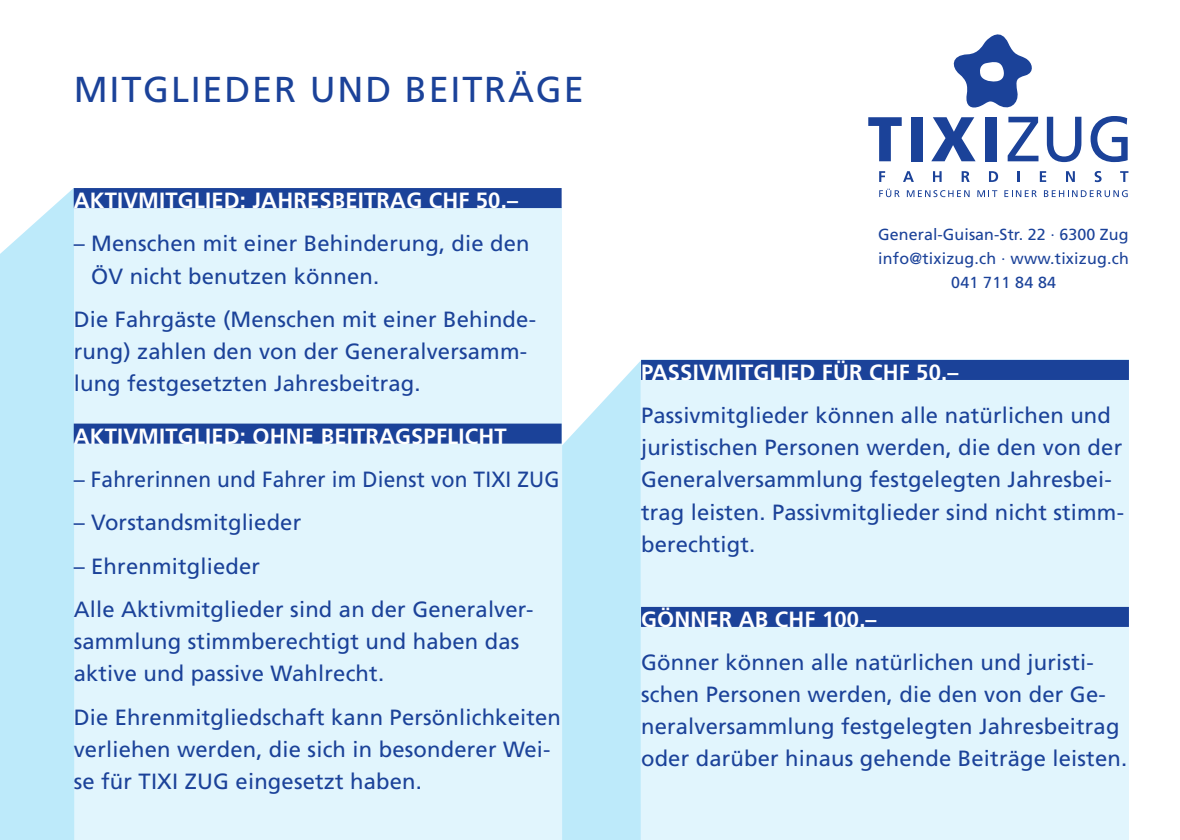
<style>
.page{position:relative;width:1180px;height:840px;background:#fff}
.page>*{position:absolute;margin:0;border:0;box-sizing:border-box;transform-origin:0 0}
.t1{font:36px "Frutiger";letter-spacing:.05em;color:#1b4299}
.t2{font:22px/32px "Frutiger";letter-spacing:.01em;color:#1b4299}
.t3{font:700 22px "Frutiger LT Std";letter-spacing:.01em;color:#fff}
.t4{font:16px/24px "Frutiger";letter-spacing:.015em;color:#1b4299;text-align:center}
</style>
<div class="page">
<div style="left:641px;top:359px;width:487px;height:480px;background:#e1f5fd"></div>
<div style="left:0;top:188px;width:74px;height:651px;background:#bdeafa"></div>
<div style="left:74px;top:207px;width:487px;height:632px;background:#e1f5fd"></div>
<div style="left:74px;top:188px;width:487px;height:20px;background:#1b4299"></div>
<div style="left:641px;top:360px;width:487px;height:20px;background:#1b4299"></div>
<div style="left:641px;top:606px;width:487px;height:20px;background:#1b4299"></div>
<svg style="left:562px;top:361px;width:79px;height:478px;background:#c2ebfa"></svg>
<svg style="left:868px;top:117px;width:33px;height:44px"></svg>
<div style="left:910px;top:117px;width:12px;height:44px;background:#1b4299"></div>
<svg style="left:931px;top:34px;width:107px;height:127px"></svg>
<svg style="left:1046px;top:117px;width:35px;height:45px"></svg>
<svg style="left:1090px;top:116px;width:37px;height:46px"></svg>
<svg style="left:879px;top:189px;width:20px;height:8px"></svg>
<svg style="left:906px;top:190px;width:63px;height:7px"></svg>
<svg style="left:977px;top:190px;width:20px;height:7px"></svg>
<svg style="left:1004px;top:190px;width:32px;height:7px"></svg>
<svg style="left:1043px;top:190px;width:84px;height:7px"></svg>
<svg style="left:879px;top:171px;width:6px;height:11px"></svg>
<svg style="left:903px;top:171px;width:10px;height:11px"></svg>
<svg style="left:933px;top:171px;width:8px;height:11px"></svg>
<svg style="left:961px;top:171px;width:8px;height:11px"></svg>
<svg style="left:989px;top:171px;width:8px;height:11px"></svg>
<svg style="left:1017px;top:171px;width:2px;height:11px"></svg>
<svg style="left:1039px;top:171px;width:7px;height:11px"></svg>
<svg style="left:1066px;top:171px;width:8px;height:11px"></svg>
<svg style="left:1094px;top:171px;width:7px;height:11px"></svg>
<svg style="left:1120px;top:171px;width:8px;height:11px"></svg>
<div style="left:74px;top:423px;width:487px;height:20px;background:#1b4299"></div>
<h1 class="t1" style="left:74px;top:69px;width:511px">MITGLIEDER UND BEITRÄGE</h1>
<p class="t3" style="left:74px;top:187px;width:445px">AKTIVMITGLIED: JAHRESBEITRAG CHF 50.–</p>
<p class="t2" style="left:91px;top:227px;width:440px;text-indent:-17px">– Menschen mit einer Behinderung, die den<br>ÖV nicht benutzen können.</p>
<p class="t2" style="left:74px;top:303px;width:463px">Die Fahrgäste (Menschen mit einer Behinde&shy;rung) zahlen den von der Generalversamm&shy;lung festgesetzten Jahresbeitrag.</p>
<p class="t3" style="left:74px;top:423px;width:434px">AKTIVMITGLIED: OHNE BEITRAGSPFLICHT</p>
<p class="t2" style="left:74px;top:463px;width:487px">– Fahrerinnen und Fahrer im Dienst von TIXI ZUG</p>
<p class="t2" style="left:74px;top:506px;width:229px">– Vorstandsmitglieder</p>
<p class="t2" style="left:74px;top:544px;width:461px;line-height:43.4px">– Ehrenmitglieder<br>Alle Aktivmitglieder sind an der Generalver-</p>
<p class="t2" style="left:74px;top:625px;width:447px">sammlung stimmberechtigt und haben das aktive und passive Wahlrecht.</p>
<p class="t2" style="left:74px;top:700px;width:488px">Die Ehrenmitgliedschaft kann Persönlichkeiten verliehen werden, die sich in besonderer Wei&shy;se für TIXI ZUG eingesetzt haben.</p>
<p class="t4" style="left:878px;top:222px;width:252px">General-Guisan-Str. 22 · 6300 Zug info@tixizug.ch · www.tixizug.ch<br>041 711 84 84</p>
<p class="t3" style="left:641px;top:359px;width:319px">PASSIVMITGLIED FÜR CHF 50.–</p>
<p class="t2" style="left:641px;top:399px;width:484px">Passivmitglieder können alle natürlichen und juristischen Personen werden, die den von der Generalversammlung festgelegten Jahresbei&shy;trag leisten. Passivmitglieder sind nicht stimm&shy;berechtigt.</p>
<p class="t3" style="left:641px;top:606px;width:237px">GÖNNER AB CHF 100.–</p>
<p class="t2" style="left:641px;top:646px;width:487px">Gönner können alle natürlichen und juristi&shy;schen Personen werden, die den von der Ge&shy;neralversammlung festgelegten Jahresbeitrag oder darüber hinaus gehende Beiträge leisten.</p>
</div>
